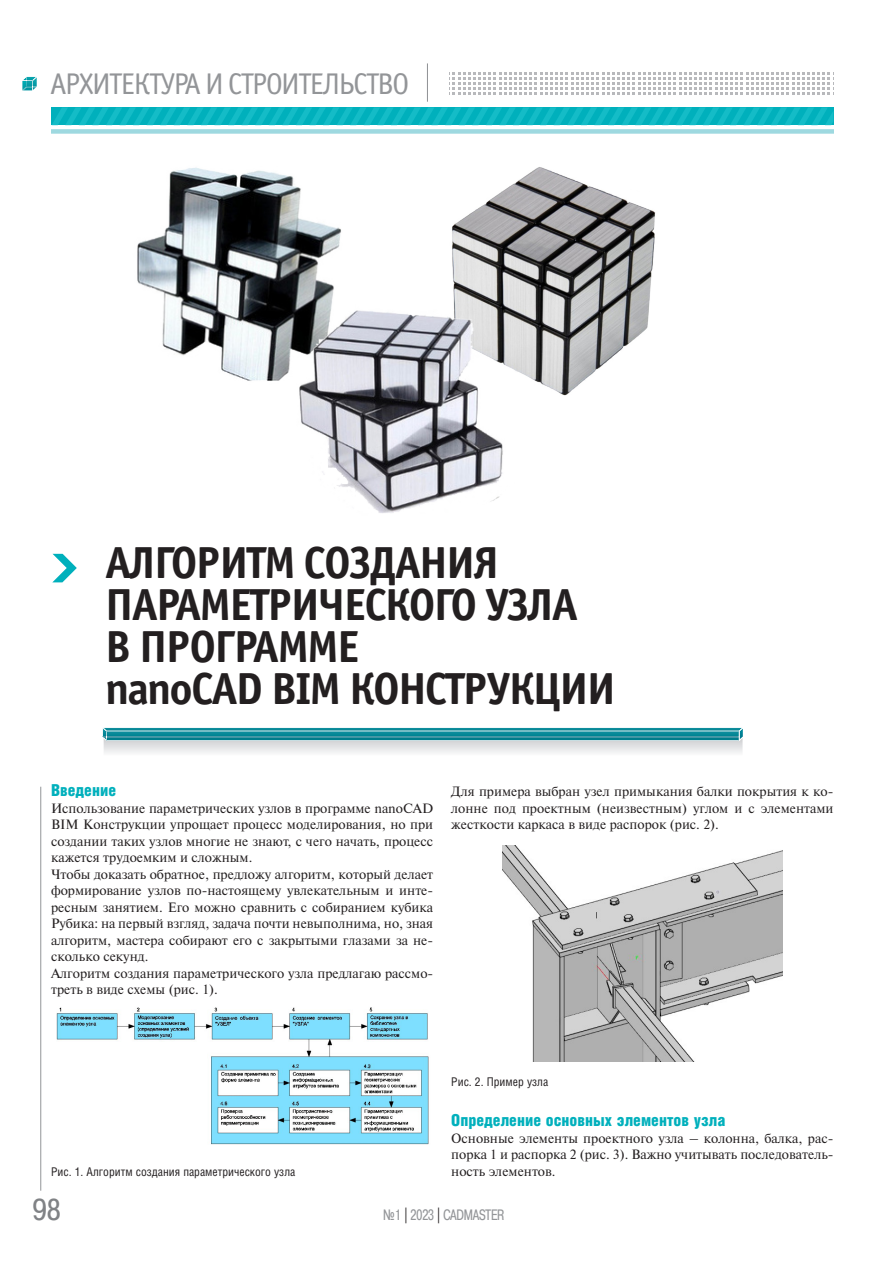
<style>
.page{position:relative;width:893px;height:1263px;background:#fff}
.page>*{position:absolute;margin:0;border:0;box-sizing:border-box;transform-origin:0 0}
.subh{font:700 45px/42px "Officina Sans C";letter-spacing:-.04em;color:#231f20}
.t1{font:30px "Officina Sans C";letter-spacing:-.05em;color:#939598}
.t2{font:30px "Pragmatica Cond C";color:#808285;scale:1.07 1}
.subh1{font:900 16.5px "Helios Cond";color:#00b0bc}
.t3{font:15px "Pragmatica Cond C";color:#939598;scale:.9 1}
.body_test{font:13.5px/16.5px "Newton C";color:#231f20;text-align:justify}
.pictures{font:12px "Helios Cond";color:#231f20}
.s1{color:#231f20}
</style>
<div class="page">
<svg style="left:22px;top:76px;width:15px;height:15px"></svg>
<hr style="left:427px;top:63px;width:1px;height:39px;background:#939598">
<svg style="left:449px;top:72px;width:385px;height:23px"></svg>
<svg style="left:52px;top:107px;width:781px;height:18px;background:#08b5c0"></svg>
<div style="left:51px;top:129px;width:782px;height:5px;background:#9ed9e0"></div>
<hr style="left:40px;top:787px;width:1px;height:404px;background:#939598">
<svg style="left:102px;top:727px;width:641px;height:26px;background:#8abec6"></svg>
<svg style="left:53px;top:554px;width:24px;height:28px"></svg>
<img style="left:56px;top:1007px;width:373px;height:138px">
<img style="left:502px;top:846px;width:280px;height:215px">
<img style="left:137px;top:167px;width:204px;height:214px">
<img style="left:452px;top:167px;width:204px;height:229px">
<img style="left:290px;top:298px;width:225px;height:215px">
<h2 class="t1" style="left:50px;top:68px;width:360px">АРХИТЕКТУРА И СТРОИТЕЛЬСТВО</h2>
<p class="subh" style="left:105px;top:542px;width:512px">АЛГОРИТМ СОЗДАНИЯ<br>ПАРАМЕТРИЧЕСКОГО УЗЛА<br>В ПРОГРАММЕ<br>nanoCAD BIM КОНСТРУКЦИИ</p>
<p class="subh1" style="left:51px;top:781px;width:67px">Введение</p>
<p class="body_test" style="left:51px;top:800px;width:384px">Использование параметрических узлов в программе nanoCAD BIM Конструкции упрощает процесс моделирования, но при создании таких узлов многие не знают, с чего начать, процесс кажется трудоемким и сложным.</p>
<p class="body_test" style="left:51px;top:866px;width:384px">Чтобы доказать обратное, предложу алгоритм, который делает формирование узлов по-настоящему увлекательным и инте&shy;ресным занятием. Его можно сравнить с собиранием кубика Рубика: на первый взгляд, задача почти невыполнима, но, зная алгоритм, мастера собирают его с закрытыми глазами за не&shy;сколько секунд.</p>
<p class="body_test" style="left:51px;top:965px;width:384px">Алгоритм создания параметрического узла предлагаю рассмо&shy;треть в виде схемы (рис. 1).</p>
<p class="body_test" style="left:451px;top:783px;width:384px">Для примера выбран узел примыкания балки покрытия к ко&shy;лонне под проектным (неизвестным) углом и с элементами жесткости каркаса в виде распорок (рис. 2).</p>
<p class="pictures" style="left:51px;top:1164px;width:246px">Рис. 1. Алгоритм создания параметрического узла</p>
<p class="pictures" style="left:451px;top:1074px;width:98px">Рис. 2. Пример узла</p>
<p class="subh1" style="left:451px;top:1111px;width:276px">Определение основных элементов узла</p>
<p class="body_test" style="left:451px;top:1130px;width:384px">Основные элементы проектного узла – колонна, балка, рас&shy;порка 1 и распорка 2 (рис. 3). Важно учитывать последователь&shy;ность элементов.</p>
<h2 class="t2" style="left:33px;top:1192px;width:28px">98</h2>
<p class="t3" style="left:383px;top:1206px;width:136px">№1 <span class="s1">|</span> 2023 <span class="s1">|</span> CADMASTER</p>
</div>
